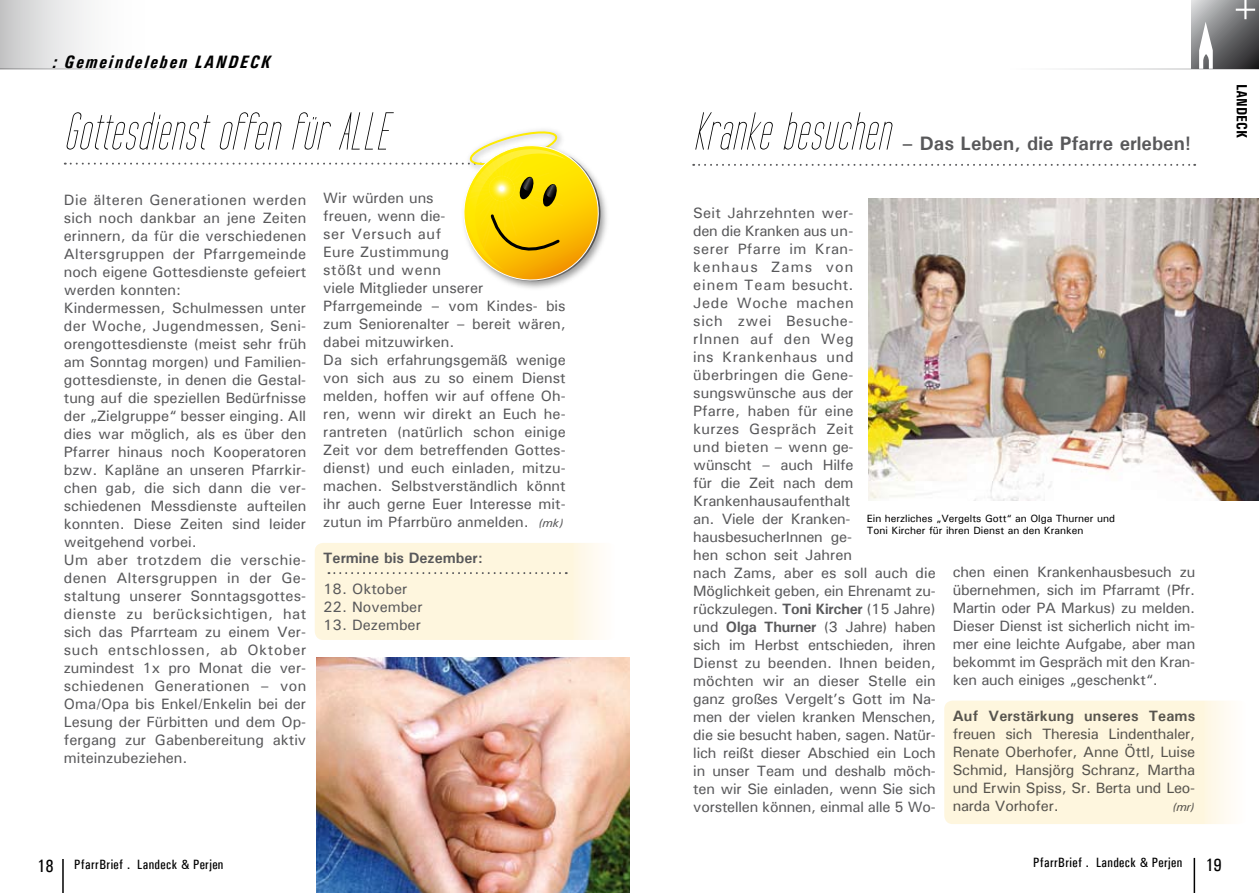
<style>
.page{position:relative;width:1259px;height:893px;background:#fff}
.page>*{position:absolute;margin:0;border:0;box-sizing:border-box;transform-origin:0 0}
.t1{font:italic 54px "Tall Films";letter-spacing:.02em;color:#000}
.t2{font:700 19.5px "Univers";color:#58585a}
.t3{font:italic 700 condensed 18px "Univers";letter-spacing:.1em;color:#000}
.t4{font:500 condensed 18px "Univers";color:#000}
.t5{font:500 15px/18px "Univers";color:#58585a}
.t6{font:700 15px "Univers";letter-spacing:.01em;color:#58585a}
.t7{font:700 condensed 15px "Univers";color:#000}
.t8{font:500 condensed 13.5px "Univers";letter-spacing:.03em;color:#000}
.t9{font:italic 500 12px "Univers";color:#58585a}
.t10{font:500 10.5px/12px "Univers";color:#000}
.s1{font-style:italic;font-size:12px}
.s2{font-weight:700}
.s3{font-size:18px}
</style>
<div class="page">
<svg style="left:315px;top:543px;width:301px;height:97px;background:#fef6e0"></svg>
<hr style="left:62px;top:859px;width:2px;height:34px;background:#000">
<hr style="left:1193px;top:858px;width:2px;height:35px;background:#000">
<svg style="left:1068px;top:68px;width:191px;height:2px"></svg>
<svg style="left:1191px;top:0;width:68px;height:69px;background:#818283"></svg>
<div style="left:0;top:0;width:150px;height:68px;background:linear-gradient(to right,#cdcecf,#fff)"></div>
<svg style="left:0;top:68px;width:191px;height:2px"></svg>
<svg style="left:693px;top:164px;width:502px;height:2px"></svg>
<svg style="left:65px;top:129px;width:542px;height:160px"></svg>
<img style="left:868px;top:198px;width:391px;height:302px">
<svg style="left:328px;top:572px;width:239px;height:2px"></svg>
<svg style="left:944px;top:701px;width:303px;height:123px;background:#fef6e0"></svg>
<img style="left:316px;top:657px;width:313px;height:236px">
<p class="t3" style="left:53px;top:51px;width:219px">: Gemeindeleben LANDECK</p>
<h1 class="t1" style="left:64px;top:106px;width:325px">Gottesdienst offen für ALLE</h1>
<p class="t5" style="left:64px;top:190px;width:244px">Die älteren Generationen werden sich noch dankbar an jene Zeiten erinnern, da für die verschiedenen<br>Altersgruppen der Pfarrgemeinde noch eigene Gottesdienste gefeiert werden konnten:<br>Kindermessen, Schulmessen unter der Woche, Jugendmessen, Seni&shy;orengottesdienste (meist sehr früh am Sonntag morgen) und Familien&shy;gottesdienste, in denen die Gestal&shy;tung auf die speziellen Bedürfnisse der „Zielgruppe“ besser einging. All dies war möglich, als es über den<br>Pfarrer hinaus noch Kooperatoren bzw. Kapläne an unseren Pfarrkir&shy;chen gab, die sich dann die ver&shy;schiedenen Messdienste aufteilen konnten. Diese Zeiten sind leider weitgehend vorbei.<br>Um aber trotzdem die verschie&shy;denen Altersgruppen in der Ge&shy;staltung unserer Sonntagsgottes&shy;dienste zu berücksichtigen, hat sich das Pfarrteam zu einem Ver&shy;such entschlossen, ab Oktober zumindest 1x pro Monat die ver&shy;schiedenen Generationen – von<br>Oma/Opa bis Enkel/Enkelin bei der<br>Lesung der Fürbitten und dem Op&shy;fergang zur Gabenbereitung aktiv miteinzubeziehen.</p>
<p class="t5" style="left:323px;top:188px;width:244px">Wir würden uns<br>freuen, wenn die-<br>ser Versuch auf<br>Eure Zustimmung<br>stößt und wenn<br>viele Mitglieder unserer<br>Pfarrgemeinde – vom Kindes- bis zum Seniorenalter – bereit wären, dabei mitzuwirken.<br>Da sich erfahrungsgemäß wenige von sich aus zu so einem Dienst melden, hoffen wir auf offene Oh&shy;ren, wenn wir direkt an Euch he&shy;rantreten (natürlich schon einige<br>Zeit vor dem betreffenden Gottes&shy;dienst) und euch einladen, mitzu&shy;machen. Selbstverständlich könnt ihr auch gerne Euer Interesse mit&shy;zutun im Pfarrbüro anmelden. <span class="s1">(mk)</span></p>
<p class="t6" style="left:323px;top:548px;width:161px">Termine bis Dezember:</p>
<p class="t5" style="left:323px;top:580px;width:86px">18. Oktober</p>
<p class="t5" style="left:323px;top:598px;width:101px">22. November</p>
<p class="t5" style="left:323px;top:616px;width:99px">13. Dezember</p>
<h1 class="t1" style="left:693px;top:106px;width:198px">Kranke besuchen</h1>
<h2 class="t2" style="left:901px;top:130px;width:291px">– Das Leben, die Pfarre erleben!</h2>
<p class="t5" style="left:693px;top:203px;width:244px">Seit Jahrzehnten wer-<br>den die Kranken aus un-<br>serer Pfarre im Kran-<br>kenhaus Zams von<br>einem Team besucht.<br>Jede Woche machen<br>sich zwei Besuche-<br>rInnen auf den Weg<br>ins Krankenhaus und überbringen die Gene&shy;sungswünsche aus der<br>Pfarre, haben für eine<br>kurzes Gespräch Zeit<br>und bieten – wenn ge-<br>wünscht – auch Hilfe<br>für die Zeit nach dem<br>Krankenhausaufenthalt<br>an. Viele der Kranken&shy;hausbesucherInnen ge-<br>hen schon seit Jahren<br>nach Zams, aber es soll auch die<br>Möglichkeit geben, ein Ehrenamt zu&shy;rückzulegen. <span class="s2">Toni Kircher</span> (15 Jahre) und <span class="s2">Olga Thurner</span> (3 Jahre) haben sich im Herbst entschieden, ihren<br>Dienst zu beenden. Ihnen beiden, möchten wir an dieser Stelle ein ganz großes Vergelt’s Gott im Na&shy;men der vielen kranken Menschen, die sie besucht haben, sagen. Natür&shy;lich reißt dieser Abschied ein Loch in unser Team und deshalb möch&shy;ten wir Sie einladen, wenn Sie sich vorstellen können, einmal alle 5 Wo-</p>
<p class="t10" style="left:867px;top:512px;width:250px">Ein herzliches „Vergelts Gott“ an Olga Thurner und<br>Toni Kircher für ihren Dienst an den Kranken</p>
<p class="t5" style="left:952px;top:562px;width:244px;text-align:justify">chen einen Krankenhausbesuch zu übernehmen, sich im Pfarramt (Pfr.<br>Martin oder PA Markus) zu melden.<br>Dieser Dienst ist sicherlich nicht im&shy;mer eine leichte Aufgabe, aber man bekommt im Gespräch mit den Kran&shy;ken auch einiges „geschenkt“.</p>
<p class="t6" style="left:952px;top:706px;width:244px">Auf Verstärkung unseres Teams</p>
<p class="t5" style="left:952px;top:724px;width:244px;text-align:justify">freuen sich Theresia Lindenthaler, Renate Oberhofer, Anne Öttl, Luise Schmid, Hansjörg Schranz, Martha und Erwin Spiss, Sr. Berta und Leo&shy;narda Vorhofer.</p>
<p class="t9" style="left:1172px;top:799px;width:24px">(mr)</p>
<p class="t7" style="left:1251px;top:84px;width:56px;rotate:90deg">LANDECK</p>
<p class="t8" style="left:37px;top:856px;width:188px"><span class="s3">18</span> PfarrBrief . Landeck &amp; Perjen</p>
<p class="t8" style="left:1033px;top:855px;width:151px">PfarrBrief . Landeck &amp; Perjen</p>
<p class="t4" style="left:1205px;top:854px;width:18px">19</p>
</div>
